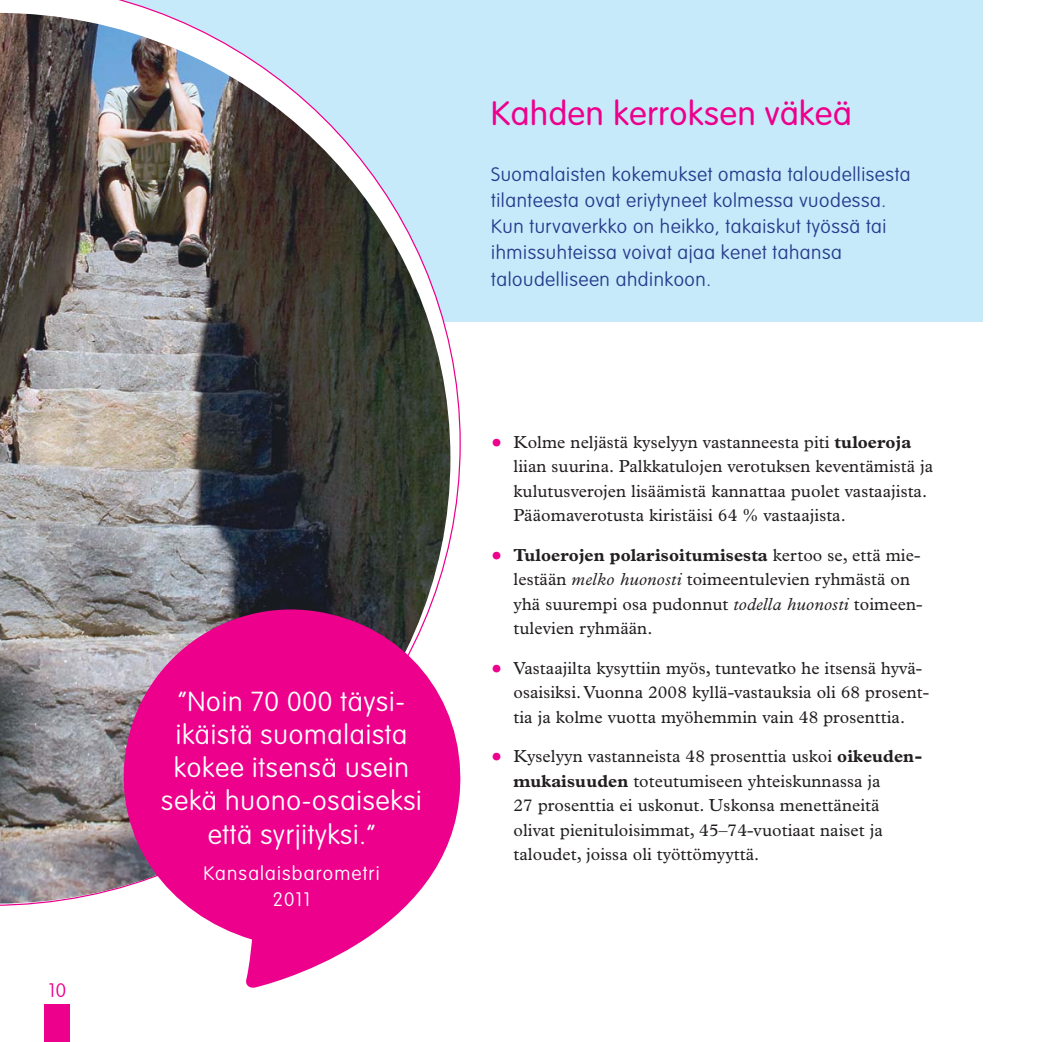
<style>
.page{position:relative;width:1042px;height:1042px;background:#fff}
.page>*{position:absolute;margin:0;border:0;box-sizing:border-box;transform-origin:0 0}
.t1{font:300 33.25px "VAG Rounded Std";letter-spacing:.02em;color:#ec008c}
.t2{font:100 27.12px/33.2px "VAG Rounded Std";letter-spacing:.03em;color:#fff;text-align:center}
.t3{font:100 19.25px/26.2px "VAG Rounded Std";letter-spacing:.03em;color:#283d8d}
.t4{font:100 19.25px/26.2px "VAG Rounded Std";letter-spacing:.06em;color:#fff;text-align:center}
.t5{font:100 19.25px "VAG Rounded Std";color:#ec008c}
.t6{font:17.5px/24.5px "Plantin Std";letter-spacing:.005em;color:#231f20}
.s1{font-size:31.5px;color:#ec008c}
.s2{font-weight:700}
.s3{font-style:italic}
</style>
<div class="page">
<div style="left:45px;top:1004px;width:25px;height:38px;background:#ec008c"></div>
<div style="left:0;top:0;width:982px;height:322px;background:#c7eafb"></div>
<svg style="left:0;top:0;width:461px;height:906px"></svg>
<img style="left:0;top:13px;width:450px;height:890px">
<svg style="left:112px;top:597px;width:349px;height:391px;fill:#ec008c"></svg>
<p class="t5" style="left:49px;top:981px;width:19px">10</p>
<h2 class="t2" style="left:161px;top:686px;width:262px">”Noin 70 000 täysi&shy;ikäistä suomalaista kokee itsensä usein sekä huono-osaiseksi että syrjityksi.”</h2>
<p class="t4" style="left:203px;top:861px;width:178px">Kansalaisbarometri<br>2011</p>
<h1 class="t1" style="left:491px;top:97px;width:362px">Kahden kerroksen väkeä</h1>
<p class="t3" style="left:491px;top:162px;width:421px">Suomalaisten kokemukset omasta talou dellisesta tilanteesta ovat eriytyneet kolmessa vuodessa.<br>Kun turvaverkko on heikko, takaiskut työssä tai ihmissuhteissa voivat ajaa kenet tahansa taloudelliseen ahdinkoon.</p>
<p class="t6" style="left:513px;top:431px;width:421px;text-indent:-22px"><span class="s1">•</span> Kolme neljästä kyselyyn vastanneesta piti <span class="s2">tuloeroja </span>liian suurina. Palkkatulojen verotuksen keventämistä ja kulutusverojen lisäämistä kannattaa puolet vastaajista.<br>Pääomaverotusta kiristäisi 64 % vastaajista.</p>
<p class="t6" style="left:513px;top:544px;width:410px;text-indent:-22px"><span class="s1">•</span> <span class="s2">Tuloerojen polarisoi tumisesta</span> kertoo se, että mie&shy;lestään <span class="s3">melko huonosti</span> toimeentulevien ryhmästä on yhä suurempi osa pudonnut <span class="s3">todella huonosti</span> toimeen&shy;tulevien ryhmään.</p>
<p class="t6" style="left:513px;top:657px;width:417px;text-indent:-22px"><span class="s1">•</span> Vastaajilta kysyttiin myös, tuntevatko he itsensä hyvä&shy;osaisiksi. Vuonna 2008 kyllä-vastauksia oli 68 prosent&shy;tia ja kolme vuotta myöhemmin vain 48 prosenttia.</p>
<p class="t6" style="left:513px;top:746px;width:410px;text-indent:-22px"><span class="s1">•</span> Kyselyyn vastanneista 48 prosenttia uskoi <span class="s2">oikeuden&shy;mukaisuuden</span> toteutumiseen yhteiskunnassa ja<br>27 prosenttia ei uskonut. Uskonsa menettäneitä olivat pienituloisimmat, 45–74-vuotiaat naiset ja taloudet, joissa oli työttömyyttä.</p>
</div>
